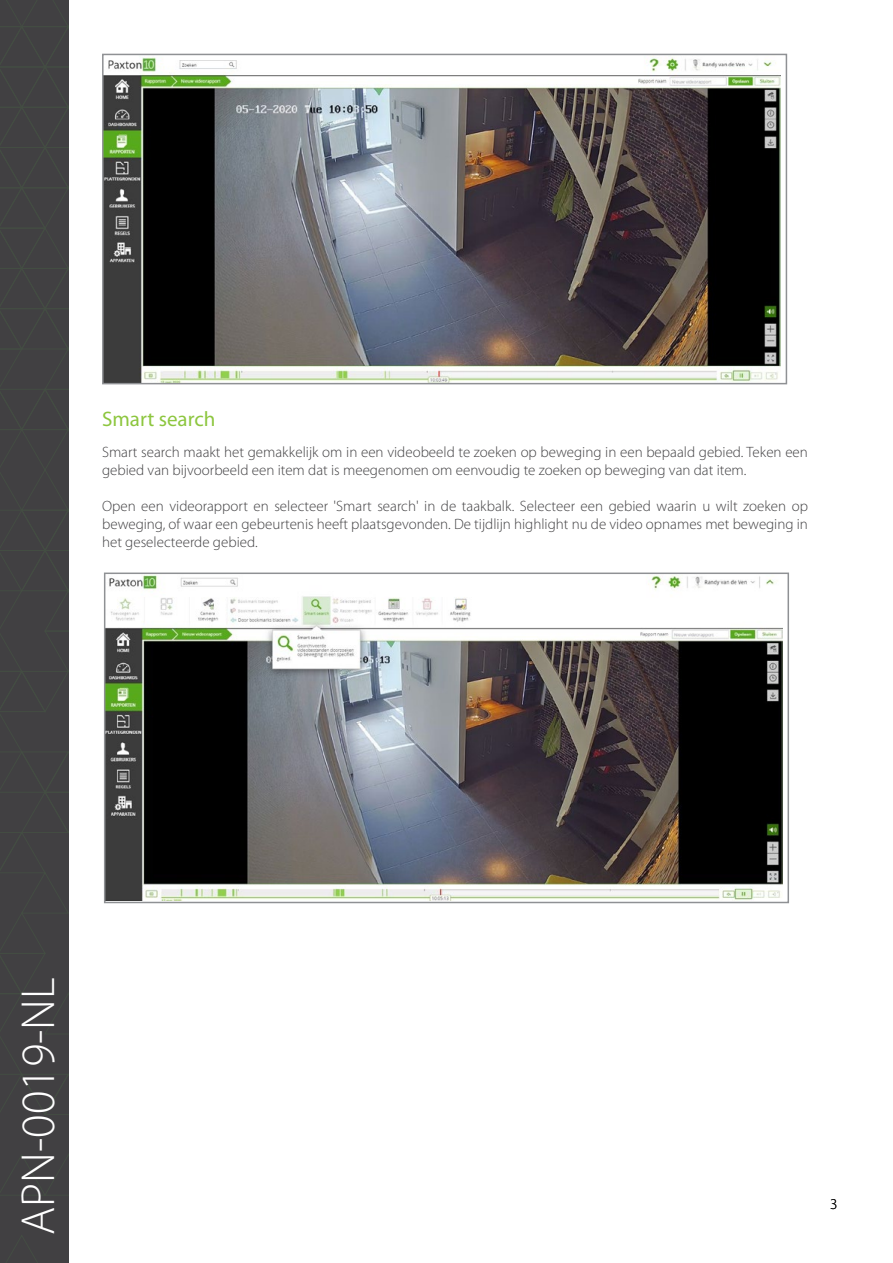
<style>
.page{position:relative;width:893px;height:1263px;background:#fff}
.page>*{position:absolute;margin:0;border:0;box-sizing:border-box;transform-origin:0 0}
.t1{font:300 48px "Myriad Pro";color:#fff}
.t2{font:21px "Myriad Pro";color:#8dc63f}
.t3{font:300 15px/18px "Myriad Pro";color:#414042}
.t4{font:300 15px "Myriad Pro";color:#000}
</style>
<div class="page">
<div style="left:0;top:0;width:69px;height:1263px;background:#414042"></div>
<svg style="left:7px;top:1235px;width:31px;height:28px"></svg>
<svg style="left:0;top:0;width:68px;height:1196px"></svg>
<img style="left:105px;top:57px;width:675px;height:324px">
<div style="left:102px;top:54px;width:685px;height:330px;border:2px solid #8f9194"></div>
<img style="left:107px;top:575px;width:675px;height:325px">
<div style="left:104px;top:572px;width:685px;height:331px;border:2px solid #8f9194"></div>
<h2 class="t2" style="left:102px;top:406px;width:115px">Smart search</h2>
<p class="t3" style="left:102px;top:443px;width:707px">Smart search maakt het gemakkelijk om in een videobeeld te zoeken op beweging in een bepaald gebied. Teken een gebied van bijvoorbeeld een item dat is meegenomen om eenvoudig te zoeken op beweging van dat item.</p>
<p class="t3" style="left:102px;top:497px;width:707px;text-align:justify">Open een videorapport en selecteer 'Smart search' in de taakbalk. Selecteer een gebied waarin u wilt zoeken op beweging, of waar een gebeurtenis heeft plaatsgevonden. De tijdlijn highlight nu de video opnames met beweging in het geselecteerde gebied.</p>
<h1 class="t1" style="left:9px;top:1235px;width:259px;rotate:-90deg">APN-0019-NL</h1>
<p class="t4" style="left:830px;top:1195px;width:9px">3</p>
</div>
